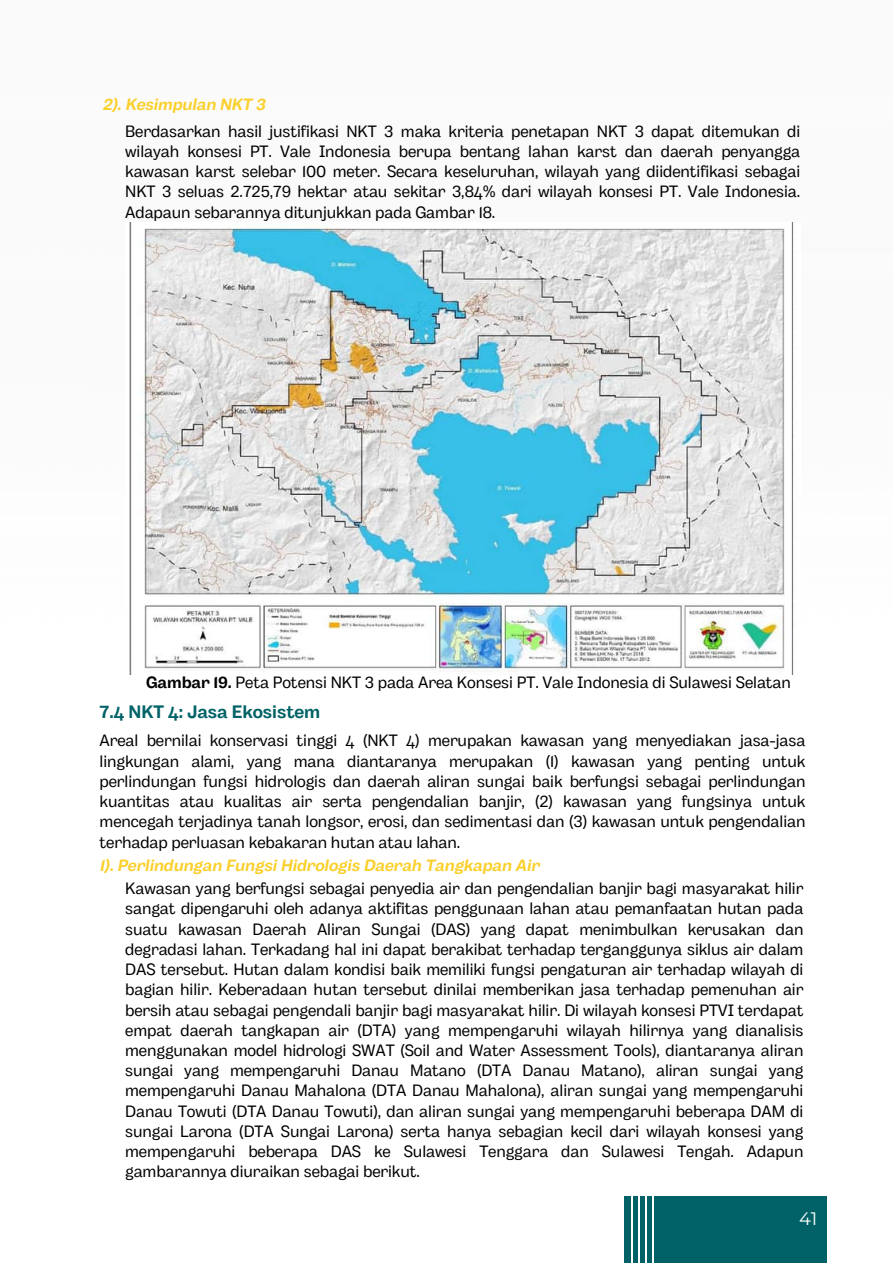
<style>
.page{position:relative;width:893px;height:1264px;background:#fff}
.page>*{position:absolute;margin:0;border:0;box-sizing:border-box;transform-origin:0 0}
.t1{font:700 18px "Body Grotesque";letter-spacing:-.005em;color:#006266}
.t2{font:18px "Montserrat";color:#fff}
.t3{font:16.35px/20.2px "Body Grotesque";letter-spacing:-.005em;color:#000;text-align:justify}
.t4{font:italic 700 16.35px "Body Grotesque";letter-spacing:-.005em;color:#fad02c}
.s1{font-weight:700}
</style>
<div class="page">
<div style="left:624px;top:1195px;width:202px;height:67px;background:#006266"></div>
<hr style="left:631px;top:1195px;width:1px;height:67px;background:#fff">
<hr style="left:638px;top:1195px;width:1px;height:67px;background:#fff">
<hr style="left:645px;top:1195px;width:1px;height:67px;background:#fff">
<hr style="left:652px;top:1195px;width:1px;height:67px;background:#fff">
<img style="left:129px;top:222px;width:665px;height:452px">
<p class="t4" style="left:103px;top:95px;width:164px">2). Kesimpulan NKT 3</p>
<p class="t3" style="left:125px;top:122px;width:676px">Berdasarkan hasil justifikasi NKT 3 maka kriteria penetapan NKT 3 dapat ditemukan di wilayah konsesi PT. Vale Indonesia berupa bentang lahan karst dan daerah penyangga kawasan karst selebar 100 meter. Secara keseluruhan, wilayah yang diidentifikasi sebagai NKT 3 seluas 2.725,79 hektar atau sekitar 3,84% dari wilayah konsesi PT. Vale Indonesia.<br>Adapaun sebarannya ditunjukkan pada Gambar 18.</p>
<p class="t3" style="left:146px;top:673px;width:646px"><span class="s1">Gambar 19.</span> Peta Potensi NKT 3 pada Area Konsesi PT. Vale Indonesia di Sulawesi Selatan</p>
<p class="t1" style="left:99px;top:701px;width:222px">7.4 NKT 4: Jasa Ekosistem</p>
<p class="t3" style="left:99px;top:732px;width:707px">Areal bernilai konservasi tinggi 4 (NKT 4) merupakan kawasan yang menyediakan jasa-jasa lingkungan alami, yang mana diantaranya merupakan (1) kawasan yang penting untuk perlindungan fungsi hidrologis dan daerah aliran sungai baik berfungsi sebagai perlindungan kuantitas atau kualitas air serta pengendalian banjir, (2) kawasan yang fungsinya untuk mencegah terjadinya tanah longsor, erosi, dan sedimentasi dan (3) kawasan untuk pengendalian terhadap perluasan kebakaran hutan atau lahan.</p>
<p class="t4" style="left:99px;top:856px;width:441px">1). Perlindungan Fungsi Hidrologis Daerah Tangkapan Air</p>
<p class="t3" style="left:125px;top:879px;width:679px">Kawasan yang berfungsi sebagai penyedia air dan pengendalian banjir bagi masyarakat hilir sangat dipengaruhi oleh adanya aktifitas penggunaan lahan atau pemanfaatan hutan pada suatu kawasan Daerah Aliran Sungai (DAS) yang dapat menimbulkan kerusakan dan degradasi lahan. Terkadang hal ini dapat berakibat terhadap terganggunya siklus air dalam DAS tersebut. Hutan dalam kondisi baik memiliki fungsi pengaturan air terhadap wilayah di bagian hilir. Keberadaan hutan tersebut dinilai memberikan jasa terhadap pemenuhan air bersih atau sebagai pengendali banjir bagi masyarakat hilir. Di wilayah konsesi PTVI terdapat empat daerah tangkapan air (DTA) yang mempengaruhi wilayah hilirnya yang dianalisis menggunakan model hidrologi SWAT (Soil and Water Assessment Tools), diantaranya aliran sungai yang mempengaruhi Danau Matano (DTA Danau Matano), aliran sungai yang mempengaruhi Danau Mahalona (DTA Danau Mahalona), aliran sungai yang mempengaruhi Danau Towuti (DTA Danau Towuti), dan aliran sungai yang mempengaruhi beberapa DAM di sungai Larona (DTA Sungai Larona) serta hanya sebagian kecil dari wilayah konsesi yang mempengaruhi beberapa DAS ke Sulawesi Tenggara dan Sulawesi Tengah. Adapun gambarannya diuraikan sebagai berikut.</p>
<p class="t2" style="left:799px;top:1207px;width:20px">41</p>
</div>
